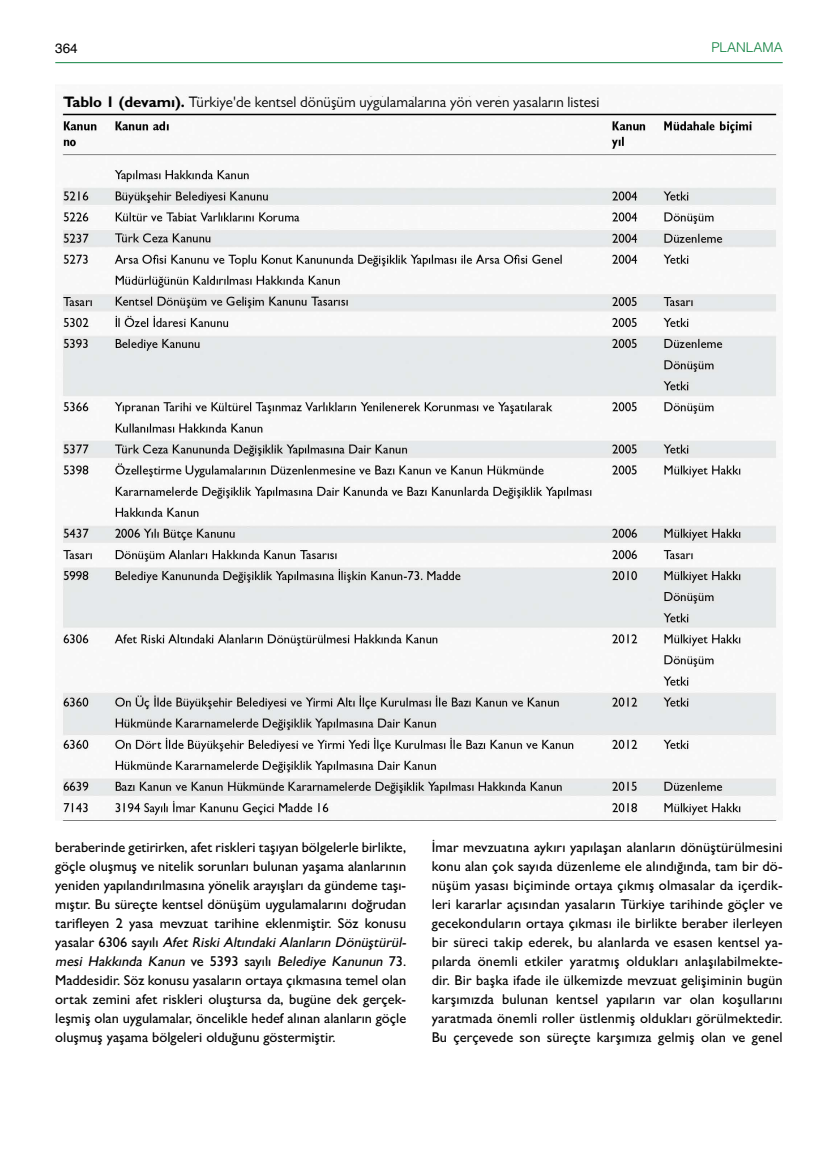
<style>
.page{position:relative;width:838px;height:1170px;background:#fff}
.page>*{position:absolute;margin:0;border:0;box-sizing:border-box;transform-origin:0 0}
.t1{font:15px "Gill Sans MT Pro";color:#000}
.t2{font:500 14.25px/19px "Gill Sans MT Pro";color:#000}
.t3{font:300 13.5px "Helvetica";color:#0f8140}
.t4{font:13.5px "Helvetica";color:#000}
.s1{font-weight:700}
.s2{font-style:italic}
</style>
<div class="page">
<hr style="left:55px;top:62px;width:727px;height:1px;background:#0f8140">
<img style="left:61px;top:94px;width:717px;height:726px">
<div style="left:64px;top:97px;width:535px;height:13px;background:#f8f8f8"></div>
<p class="t4" style="left:55px;top:37px;width:24px">364</p>
<p class="t3" style="left:711px;top:36px;width:73px">PLANLAMA</p>
<p class="t1" style="left:64px;top:93px;width:537px"><span class="s1">Tablo 1 (devamı).</span> Türkiye'de kentsel dönüşüm uygulamalarına yön veren yasaların listesi</p>
<p class="t2" style="left:55px;top:837px;width:355px">beraberinde getirirken, afet riskleri taşıyan bölgelerle birlikte, göçle oluşmuş ve nitelik sorunları bulunan yaşama alanlarının yeniden yapılandırılmasına yönelik arayışları da gündeme taşı&shy;mıştır. Bu süreçte kentsel dönüşüm uygulamalarını doğrudan tarifleyen 2 yasa mevzuat tarihine eklenmiştir. Söz konusu y a s a l a r 6 3 0 6 s ay ı l ı <span class="s2">Afet Riski Altındaki Alanların Dönüştürül&shy;mesi Hakkında Kanun</span> ve 5 3 9 3 s ay ı l ı <span class="s2">Belediye Kanunun</span> 7 3 .<br>Maddesidir. Söz konusu yasaların ortaya çıkmasına temel olan ortak zemini afet riskleri oluştursa da, bugüne dek gerçek&shy;leşmiş olan uygulamalar, öncelikle hedef alınan alanların göçle oluşmuş yaşama bölgeleri olduğunu göstermiştir.</p>
<p class="t2" style="left:432px;top:837px;width:352px;text-align:justify">İmar mevzuatına aykırı yapılaşan alanların dönüştürülmesini konu alan çok sayıda düzenleme ele alındığında, tam bir dö&shy;nüşüm yasası biçiminde ortaya çıkmış olmasalar da içerdik&shy;leri kararlar açısından yasaların Türkiye tarihinde göçler ve gecekonduların ortaya çıkması ile birlikte beraber ilerleyen bir süreci takip ederek, bu alanlarda ve esasen kentsel ya&shy;pılarda önemli etkiler yaratmış oldukları anlaşılabilmekte&shy;dir. Bir başka ifade ile ülkemizde mevzuat gelişiminin bugün karşımızda bulunan kentsel yapıların var olan koşullarını yaratmada önemli roller üstlenmiş oldukları görülmektedir.<br>Bu çerçevede son süreçte karşımıza gelmiş olan ve genel</p>
</div>
